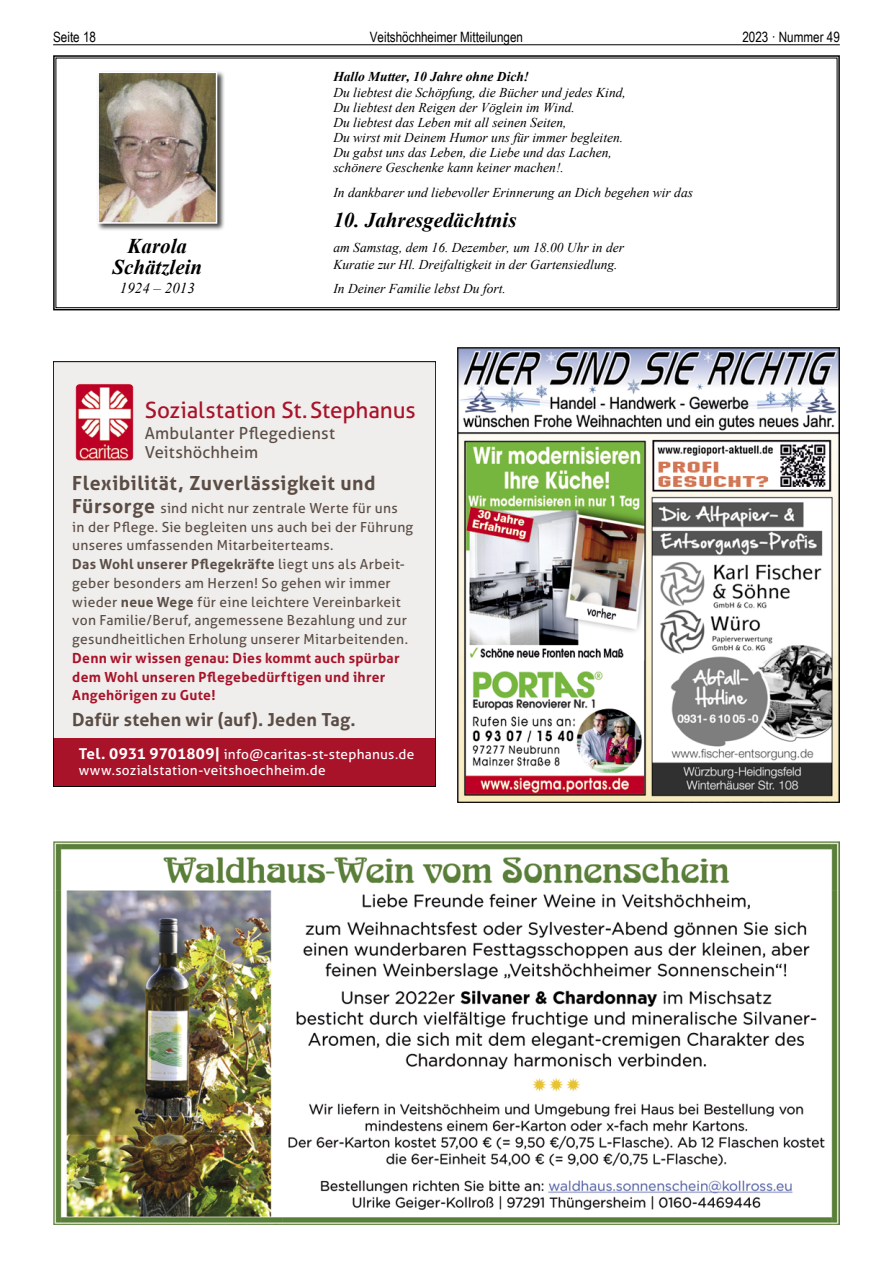
<style>
.page{position:relative;width:893px;height:1263px;background:#fff}
.page>*{position:absolute;margin:0;border:0;box-sizing:border-box;transform-origin:0 0}
.t1{font:22.5px "Aller";letter-spacing:-.005em;color:#a9132a}
.t2{font:italic 700 21px/20.7px "Times New Roman";color:#000;text-align:center}
.t3{font:700 19.5px "Aller";letter-spacing:.03em;color:#5b4d45}
.t4{font:700 18px "Aller";letter-spacing:.01em;color:#5b4d45}
.t5{font:16.5px/19.5px "Aller";letter-spacing:.01em;color:#5b4d45}
.t6{font:italic 15px "Times New Roman";color:#000}
.t7{font:14.25px "Arial Narrow";color:#000}
.t8{font:13.8px/18.8px "Aller";letter-spacing:.02em;color:#5b4d45}
.t9{font:700 13.8px/18.8px "Aller";letter-spacing:.02em;color:#a9132a}
.t10{font:italic 13.5px/15.1px "Times New Roman";color:#000}
.t11{font:13.5px/16px "Aller";letter-spacing:.02em;color:#fff}
.t12{font:italic 700 13.5px "Times New Roman";color:#000}
.s1{font-weight:700;font-size:19.5px}
.s2{font-weight:700}
.s3{font-weight:700;font-size:15px}
</style>
<div class="page">
<hr style="left:53px;top:44px;width:787px;height:1px;background:#000">
<svg style="left:53px;top:55px;width:787px;height:255px"></svg>
<div style="left:56px;top:58px;width:781px;height:250px;border:1px solid #000"></div>
<div style="left:96px;top:70px;width:129px;height:161px;background:#000;opacity:.75"></div>
<img style="left:100px;top:75px;width:114px;height:146px">
<div style="left:97px;top:72px;width:120px;height:152px;border:2px solid #fff"></div>
<img style="left:53px;top:842px;width:787px;height:383px">
<div style="left:53px;top:361px;width:383px;height:426px;background:#efeeec"></div>
<img style="left:75px;top:383px;width:59px;height:78px">
<div style="left:53px;top:738px;width:383px;height:49px;background:#a9132a"></div>
<img style="left:457px;top:348px;width:383px;height:455px">
<p class="t7" style="left:53px;top:27px;width:44px">Seite 18</p>
<p class="t7" style="left:370px;top:27px;width:155px">Veitshöchheimer Mitteilungen</p>
<p class="t7" style="left:742px;top:27px;width:99px">2023 · Nummer 49</p>
<p class="t12" style="left:333px;top:67px;width:197px">Hallo Mutter, 10 Jahre ohne Dich!</p>
<p class="t10" style="left:333px;top:84px;width:294px">Du liebtest die Schöpfung, die Bücher und jedes Kind, Du liebtest den Reigen der Vöglein im Wind.<br>Du liebtest das Leben mit all seinen Seiten,<br>Du wirst mit Deinem Humor uns für immer begleiten.<br>Du gabst uns das Leben, die Liebe und das Lachen, schönere Geschenke kann keiner machen!.</p>
<p class="t10" style="left:333px;top:185px;width:361px">In dankbarer und liebevoller Erinnerung an Dich begehen wir das</p>
<h2 class="t2" style="left:333px;top:209px;width:185px">10. Jahresgedächtnis</h2>
<p class="t10" style="left:333px;top:239px;width:292px;line-height:16.4px">am Samstag, dem 16. Dezember, um 18.00 Uhr in der<br>Kuratie zur Hl. Dreifaltigkeit in der Gartensiedlung.</p>
<p class="t10" style="left:333px;top:281px;width:174px">In Deiner Familie lebst Du fort.</p>
<h2 class="t2" style="left:112px;top:235px;width:91px">Karola<br>Schätzlein</h2>
<p class="t6" style="left:120px;top:278px;width:76px">1924 – 2013</p>
<h1 class="t1" style="left:145px;top:396px;width:272px">Sozialstation St.Stephanus</h1>
<p class="t5" style="left:145px;top:423px;width:192px">Ambulanter Pflegedienst<br>Veitshöchheim</p>
<h3 class="t3" style="left:72px;top:471px;width:305px">Flexibilität, Zuverlässigkeit und</h3>
<p class="t8" style="left:72px;top:498px;width:342px"><span class="s1">Fürsorge</span> sind nicht nur zentrale Werte für uns in der Pflege. Sie begleiten uns auch bei der Führung unseres umfassenden Mitarbeiterteams.<br><span class="s2">Das Wohl unserer Pflegekräfte</span> liegt uns als Arbeit&shy;geber besonders am Herzen! So gehen wir immer wieder <span class="s2">neue Wege</span> für eine leichtere Vereinbarkeit von Familie/Beruf, angemessene Bezahlung und zur gesundheitlichen Erholung unserer Mitarbeitenden.</p>
<p class="t9" style="left:72px;top:648px;width:329px">Denn wir wissen genau: Dies kommt auch spürbar dem Wohl unseren Pflegebedürftigen und ihrer<br>Angehörigen zu Gute!</p>
<h3 class="t4" style="left:72px;top:708px;width:285px">Dafür stehen wir (auf). Jeden Tag.</h3>
<p class="t11" style="left:79px;top:746px;width:337px"><span class="s3">Tel. 0931 9701809|</span> info@caritas-st-stephanus.de www.sozialstation-veitshoechheim.de</p>
</div>
